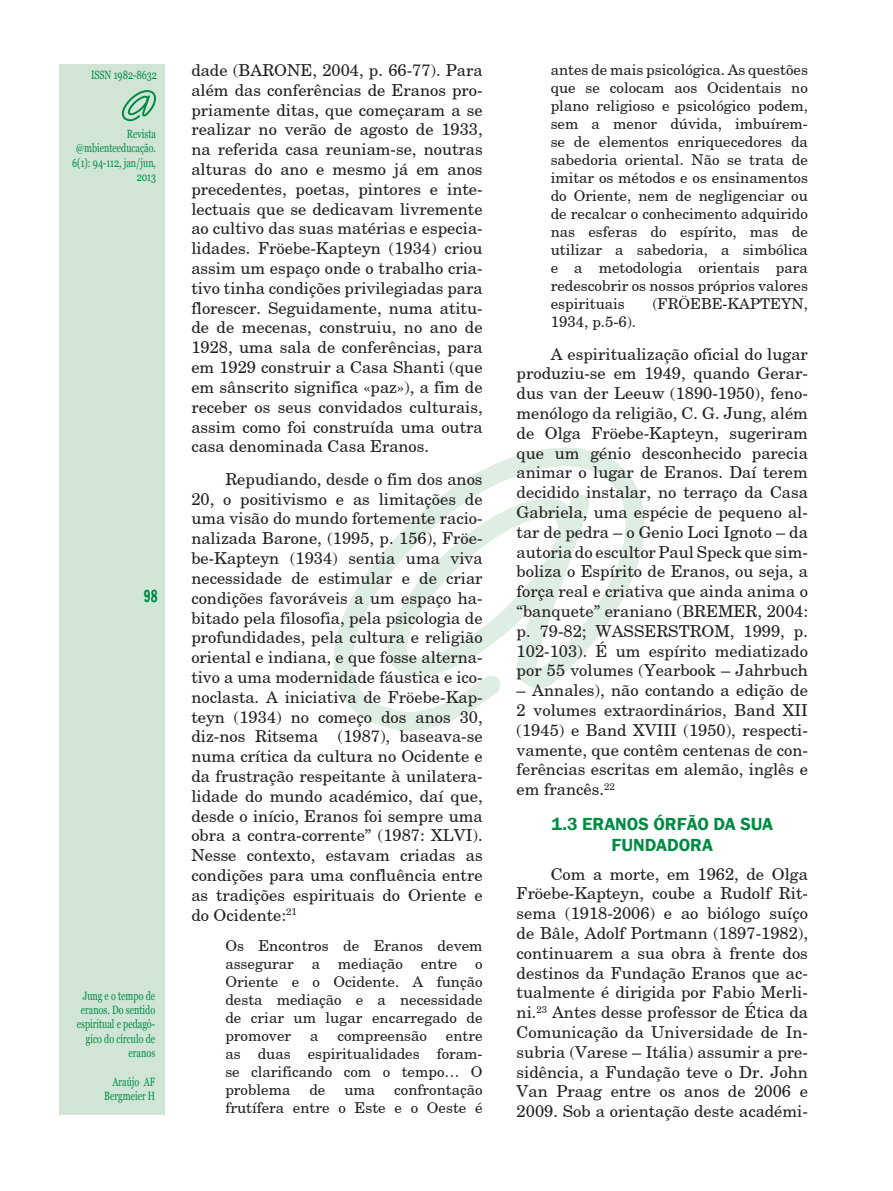
<style>
.page{position:relative;width:893px;height:1191px;background:#fff}
.page>*{position:absolute;margin:0;border:0;box-sizing:border-box;transform-origin:0 0}
.titulo_02{font:600 18px/21.6px "Franklin Gothic";color:#008b43;text-align:center}
.t1{font:600 condensed 18px "Franklin Gothic";color:#008b43;scale:.75 1}
.texto_miolo_01{font:16.5px/19.8px "New Century Schoolbook";color:#231f20;text-align:justify}
.recuo_de_texto_miolo{font:15px/18px "New Century Schoolbook";color:#231f20;text-align:justify}
.t2{font:12px/14.4px "Georgia";color:#008b43;text-align:right;scale:.75 1}
</style>
<div class="page">
<div style="left:60px;top:64px;width:105px;height:1050px;background:#d1e5d7"></div>
<svg style="left:334px;top:447px;width:310px;height:284px"></svg>
<svg style="left:121px;top:90px;width:35px;height:32px"></svg>
<p class="t2" style="left:91px;top:68px;width:89px">ISSN 1982-8632</p>
<p class="t2" style="left:72px;top:127px;width:113px">Revista @mbienteeducação.<br>6(1): 94-112, jan/jun,<br>2013</p>
<p class="t1" style="left:144px;top:583px;width:20px">98</p>
<p class="t2" style="left:77px;top:988px;width:106px">Jung e o tempo de eranos. Do sentido espiritual e pedagó&shy;gico do círculo de eranos</p>
<p class="t2" style="left:104px;top:1075px;width:69px">Araújo AF<br>Bergmeier H</p>
<p class="texto_miolo_01" style="left:191px;top:60px;width:293px">dade (BARONE, 2004, p. 66-77). Para além das conferências de Eranos pro&shy;priamente ditas, que começaram a se realizar no verão de agosto de 1933, na referida casa reuniam-se, noutras alturas do ano e mesmo já em anos precedentes, poetas, pintores e inte&shy;lectuais que se dedicavam livremente ao cultivo das suas matérias e especia&shy;lidades. Fröebe-Kapteyn (1934) criou assim um espaço onde o trabalho cria&shy;tivo tinha condições privilegiadas para florescer. Seguidamente, numa atitu&shy;de de mecenas, construiu, no ano de 1928, uma sala de conferências, para em 1929 construir a Casa Shanti (que em sânscrito significa «paz»), a fim de receber os seus convidados culturais, assim como foi construída uma outra casa denominada Casa Eranos.</p>
<p class="texto_miolo_01" style="left:191px;top:468px;width:293px;text-indent:34px">Repudiando, desde o fim dos anos 20, o positivismo e as limitações de uma visão do mundo fortemente racio&shy;nalizada Barone, (1995, p. 156), Fröe&shy;be-Kapteyn (1934) sentia uma viva necessidade de estimular e de criar condições favoráveis a um espaço ha&shy;bitado pela filosofia, pela psicologia de profundidades, pela cultura e religião oriental e indiana, e que fosse alterna&shy;tivo a uma modernidade fáustica e ico&shy;noclasta. A iniciativa de Fröebe-Kap&shy;teyn (1934) no começo dos anos 30, diz-nos Ritsema (1987), baseava-se numa crítica da cultura no Ocidente e da frustração respeitante à unilatera&shy;lidade do mundo académico, daí que, desde o início, Eranos foi sempre uma obra a contra-corrente” (1987: XLVI).<br>Nesse contexto, estavam criadas as condições para uma confluência entre as tradições espirituais do Oriente e do Ocidente:<sup>21</sup></p>
<p class="recuo_de_texto_miolo" style="left:225px;top:936px;width:259px">Os Encontros de Eranos devem assegurar a mediação entre o Oriente e o Ocidente. A função desta mediação e a necessidade de criar um lugar encarregado de promover</p>
<p class="recuo_de_texto_miolo" style="left:225px;top:1026px;width:259px;text-indent:221px">entre as duas espiritualidades foram&shy;se clarificando com o tempo… O problema</p>
<p class="recuo_de_texto_miolo" style="left:310px;top:1026px;width:10px">a</p>
<p class="recuo_de_texto_miolo" style="left:337px;top:1026px;width:91px">compreensão</p>
<p class="recuo_de_texto_miolo" style="left:225px;top:1080px;width:259px;text-align:right">confrontação<br>frutífera entre o Este e o Oeste é</p>
<p class="recuo_de_texto_miolo" style="left:309px;top:1080px;width:18px">de</p>
<p class="recuo_de_texto_miolo" style="left:344px;top:1080px;width:32px">uma</p>
<p class="recuo_de_texto_miolo" style="left:551px;top:60px;width:259px">antes de mais psicológica. As questões que se colocam aos Ocidentais no plano religioso e psicológico podem, sem a menor dúvida, imbuírem&shy;se de elementos enriquecedores da sabedoria oriental. Não se trata de imitar os métodos e os ensinamentos do Oriente, nem de negligenciar ou de recalcar o conhecimento adquirido nas esferas do espírito, mas de utilizar a sabedoria, a simbólica e a metodologia orientais para redescobrir os nossos próprios valores espirituais</p>
<p class="recuo_de_texto_miolo" style="left:653px;top:294px;width:157px">(FRÖEBE-KAPTEYN,</p>
<p class="recuo_de_texto_miolo" style="left:551px;top:312px;width:87px">1934, p.5-6).</p>
<p class="texto_miolo_01" style="left:517px;top:343px;width:293px;text-indent:34px">A espiritualização oficial do lugar produziu-se em 1949, quando Gerar&shy;dus van der Leeuw (1890-1950), feno&shy;menólogo da religião, C. G. Jung, além de Olga Fröebe-Kapteyn, sugeriram que um génio desconhecido parecia animar o lugar de Eranos. Daí terem decidido instalar, no terraço da Casa Gabriela, uma espécie de pequeno al&shy;tar de pedra – o Genio Loci Ignoto – da autoria do escultor Paul Speck que sim&shy;boliza o Espírito de Eranos, ou seja, a força real e criativa que ainda anima o “banquete” eraniano (BREMER, 2004: p. 79-82; WASSERSTROM, 1999, p.<br>102-103). É um espírito mediatizado por 55 volumes (Yearbook – Jahrbuch</p>
<p class="texto_miolo_01" style="left:517px;top:680px;width:293px">– Annales), não contando a edição de 2 volumes extraordinários, Band XII (1945) e Band XVIII (1950), respecti&shy;vamente, que contêm centenas de con&shy;ferências escritas em alemão, inglês e em francês.<sup>22</sup></p>
<p class="titulo_02" style="left:551px;top:813px;width:223px">1.3 ERANOS ÓRFÃO DA SUA<br>FUNDADORA</p>
<p class="texto_miolo_01" style="left:517px;top:863px;width:293px;text-indent:34px">Com a morte, em 1962, de Olga Fröebe-Kapteyn, coube a Rudolf Rit&shy;sema (1918-2006) e ao biólogo suíço de Bâle, Adolf Portmann (1897-1982), continuarem a sua obra à frente dos destinos da Fundação Eranos que ac&shy;tualmente é dirigida por Fabio Merli&shy;ni.<sup>23</sup> Antes desse professor de Ética da Comunicação da Universidade de In&shy;subria (Varese – Itália) assumir a pre&shy;sidência, a Fundação teve o Dr. John Van Praag entre os anos de 2006 e 2009. Sob a orientação deste académi-</p>
</div>
